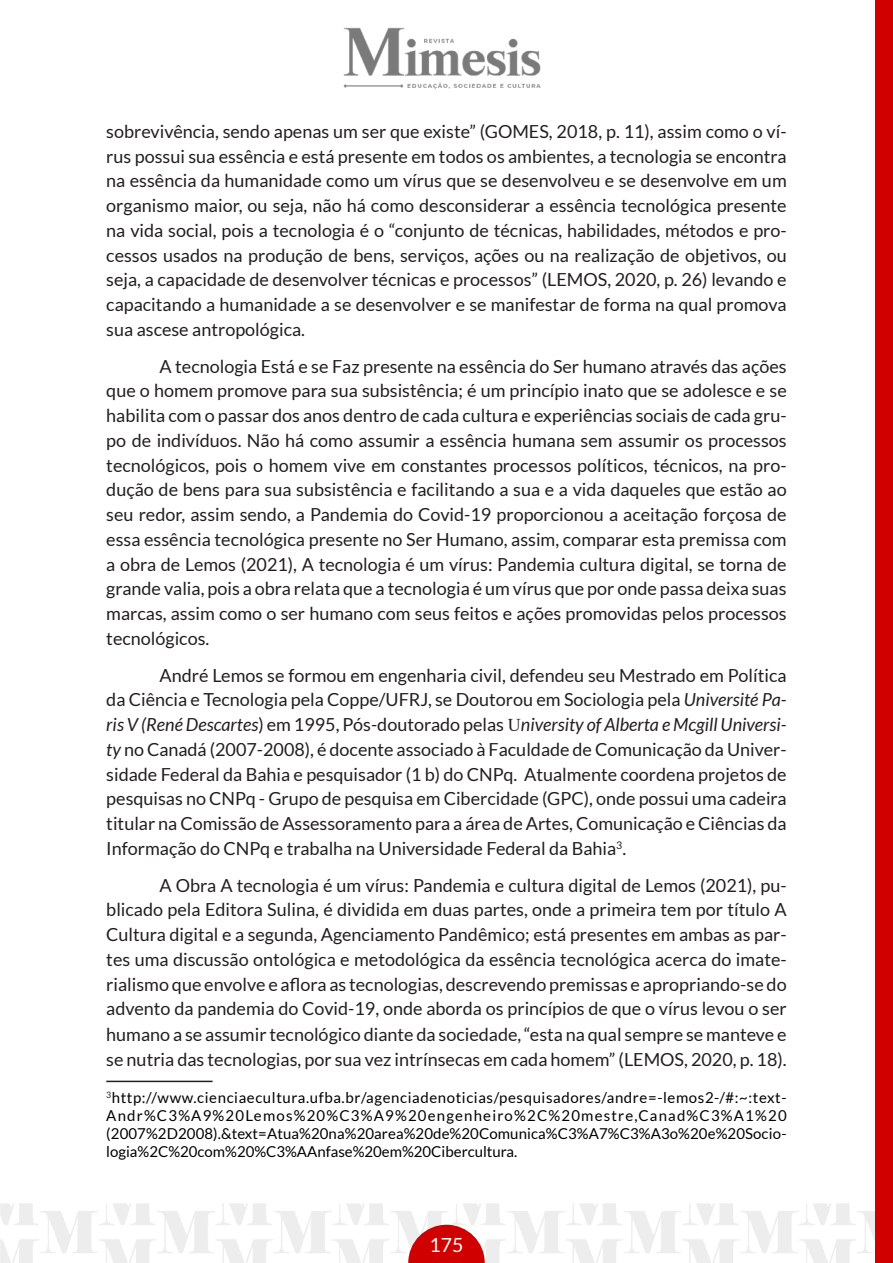
<style>
.page{position:relative;width:893px;height:1263px;background:#fff}
.page>*{position:absolute;margin:0;border:0;box-sizing:border-box;transform-origin:0 0}
.t1{font:19.5px "Lato";color:#fff}
.CORPO_DO_TEXTO{font:18px/24.8px "Lato";color:#231f20;text-align:justify}
.CORPO_DO_TEXTO-2{font:15px/18px "Lato";letter-spacing:.04em;color:#000;text-align:justify}
.s1{font-style:italic}
.s2{font-family:"Times New Roman"}
</style>
<div class="page">
<img style="left:0;top:1203px;width:876px;height:60px">
<img style="left:343px;top:27px;width:198px;height:62px">
<div style="left:876px;top:0;width:17px;height:1263px;background:#d10000"></div>
<svg style="left:408px;top:1225px;width:77px;height:38px;background:#d93535"></svg>
<hr style="left:106px;top:1081px;width:107px;height:1px;background:#231f20">
<p class="CORPO_DO_TEXTO" style="left:106px;top:119px;width:682px">sobrevivência, sendo apenas um ser que existe” (GOMES, 2018, p. 11), assim como o ví&shy;rus possui sua essência e está presente em todos os ambientes, a tecnologia se encontra na essência da humanidade como um vírus que se desenvolveu e se desenvolve em um organismo maior, ou seja, não há como desconsiderar a essência tecnológica presente na vida social, pois a tecnologia é o “conjunto de técnicas, habilidades, métodos e pro&shy;cessos usados na produção de bens, serviços, ações ou na realização de objetivos, ou seja, a capacidade de desenvolver técnicas e processos” (LEMOS, 2020, p. 26) levando e capacitando a humanidade a se desenvolver e se manifestar de forma na qual promova sua ascese antropológica.</p>
<p class="CORPO_DO_TEXTO" style="left:106px;top:354px;width:682px;text-indent:53px">A tecnologia Está e se Faz presente na essência do Ser humano através das ações que o homem promove para sua subsistência; é um princípio inato que se adolesce e se habilita com o passar dos anos dentro de cada cultura e experiências sociais de cada gru&shy;po de indivíduos. Não há como assumir a essência humana sem assumir os processos tecnológicos, pois o homem vive em constantes processos políticos, técnicos, na pro&shy;dução de bens para sua subsistência e facilitando a sua e a vida daqueles que estão ao seu redor, assim sendo, a Pandemia do Covid-19 proporcionou a aceitação forçosa de essa essência tecnológica presente no Ser Humano, assim, comparar esta premissa com a obra de Lemos (2021), A tecnologia é um vírus: Pandemia cultura digital, se torna de grande valia, pois a obra relata que a tecnologia é um vírus que por onde passa deixa suas marcas, assim como o ser humano com seus feitos e ações promovidas pelos processos tecnológicos.</p>
<p class="CORPO_DO_TEXTO" style="left:106px;top:663px;width:682px;text-indent:53px">André Lemos se formou em engenharia civil, defendeu seu Mestrado em Política da Ciência e Tecnologia pela Coppe/UFRJ, se Doutorou em Sociologia pela <span class="s1">Université Pa&shy;ris V (René Descartes</span>) em 1995, Pós-doutorado pelas <span class="s2">U</span><span class="s1">niversity of Alberta e Mcgill Universi&shy;ty</span> no Canadá (2007-2008), é docente associado à Faculdade de Comunicação da Univer&shy;sidade Federal da Bahia e pesquisador (1 b) do CNPq. Atualmente coordena projetos de pesquisas no CNPq - Grupo de pesquisa em Cibercidade (GPC), onde possui uma cadeira titular na Comissão de Assessoramento para a área de Artes, Comunicação e Ciências da Informação do CNPq e trabalha na Universidade Federal da Bahia<sup>3</sup>.</p>
<p class="CORPO_DO_TEXTO" style="left:106px;top:872px;width:682px;text-indent:53px">A Obra A tecnologia é um vírus: Pandemia e cultura digital de Lemos (2021), pu&shy;blicado pela Editora Sulina, é dividida em duas partes, onde a primeira tem por título A Cultura digital e a segunda, Agenciamento Pandêmico; está presentes em ambas as par&shy;tes uma discussão ontológica e metodológica da essência tecnológica acerca do imate&shy;rialismo que envolve e aflora as tecnologias, descrevendo premissas e apropriando-se do advento da pandemia do Covid-19, onde aborda os princípios de que o vírus levou o ser humano a se assumir tecnológico diante da sociedade, “esta na qual sempre se manteve e se nutria das tecnologias, por sua vez intrínsecas em cada homem” (LEMOS, 2020, p. 18).</p>
<p class="CORPO_DO_TEXTO-2" style="left:106px;top:1088px;width:560px"><sup>3</sup>http://www.cienciaecultura.ufba.br/agenciadenoticias/pesquisadores/andre-lemos-</p>
<p class="CORPO_DO_TEXTO-2" style="left:705px;top:1088px;width:51px">2/#:~:text=</p>
<p class="CORPO_DO_TEXTO-2" style="left:106px;top:1088px;width:682px;text-indent:675px">- Andr%C3%A9%20Lemos%20%C3%A9%20engenheiro%2C%20mestre,Canad%C3%A1%20 (2007%2D2008).&amp;text=Atua%20na%20area%20de%20Comunica%C3%A7%C3%A3o%20e%20Socio&shy;logia%2C%20com%20%C3%AAnfase%20em%20Cibercultura.</p>
<p class="t1" style="left:429px;top:1234px;width:35px">175</p>
</div>
